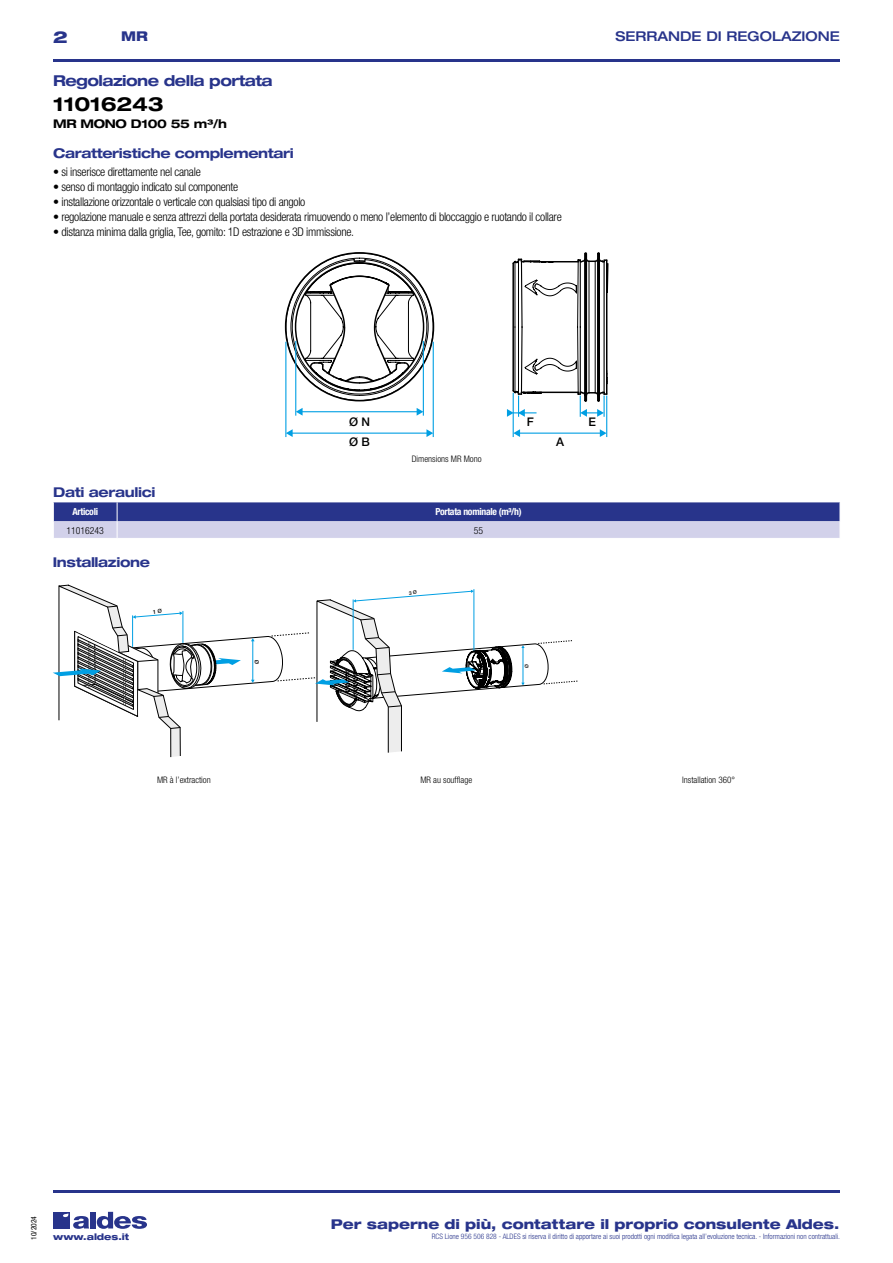
<style>
.page{position:relative;width:893px;height:1263px;background:#fff}
.page>*{position:absolute;margin:0;border:0;box-sizing:border-box;transform-origin:0 0}
.t1{font:700 expanded 19.5px "Helvetica Neue LT Std";letter-spacing:-.01em;color:#000}
.t2{font:800 expanded 16.5px "Helvetica Neue LT Std";color:#28348b}
.t3{font:700 expanded 15px "Helvetica Neue LT Std";letter-spacing:-.035em;color:#28348b}
.t4{font:700 expanded 13.5px "Helvetica Neue LT Std";letter-spacing:-.025em;color:#28348b}
.t5{font:800 expanded 13.5px "Helvetica Neue LT Std";color:#28348b}
.t6{font:500 expanded 13.5px "Helvetica Neue LT Std";color:#28348b}
.t7{font:800 expanded 13.5px "Helvetica Neue LT Std";color:#28348b;scale:.95 1}
.t8{font:300 condensed 12px "Helvetica Neue LT Std";letter-spacing:-.025em;color:#000}
.t9{font:700 expanded 12px "Helvetica Neue LT Std";letter-spacing:-.025em;color:#000}
.t10{font:500 11.85px "Helvetica Neue";color:#000}
.t11{font:700 condensed 9.75px "Helvetica Neue LT Std";letter-spacing:-.03em;color:#fff}
.t12{font:300 condensed 9.75px "Helvetica Neue";color:#000}
.t13{font:300 condensed 9px "Helvetica Neue LT Std";color:#000}
.t14{font:800 expanded 9px "Helvetica Neue LT Std";color:#28348b}
.t15{font:300 condensed 7.5px "Helvetica Neue LT Std";color:#28348b}
.t16{font:condensed 7.5px "Helvetica Neue LT Std";color:#000}
.t17{font:500 5.55px "Helvetica Neue";color:#000}
.t18{font:500 5.1px "Helvetica Neue";color:#000}
</style>
<div class="page">
<div style="left:53px;top:1212px;width:17px;height:16px;background:#28348b"></div>
<div style="left:90px;top:1212px;width:6px;height:16px;background:#28348b"></div>
<svg style="left:97px;top:1212px;width:50px;height:17px"></svg>
<svg style="left:63px;top:1213px;width:26px;height:16px"></svg>
<hr style="left:53px;top:59px;width:787px;height:2px;background:#28348b">
<hr style="left:53px;top:1190px;width:787px;height:2px;background:#28348b">
<svg style="left:286px;top:253px;width:147px;height:148px"></svg>
<hr style="left:285px;top:342px;width:1px;height:95px;background:#009fe3">
<hr style="left:295px;top:341px;width:1px;height:75px;background:#009fe3">
<hr style="left:423px;top:341px;width:1px;height:75px;background:#009fe3">
<hr style="left:433px;top:342px;width:1px;height:95px;background:#009fe3">
<hr style="left:291px;top:433px;width:137px;height:1px;background:#009fe3">
<svg style="left:426px;top:429px;width:7px;height:8px"></svg>
<svg style="left:286px;top:429px;width:7px;height:8px"></svg>
<hr style="left:302px;top:411px;width:116px;height:1px;background:#009fe3">
<svg style="left:417px;top:408px;width:6px;height:8px"></svg>
<svg style="left:296px;top:408px;width:7px;height:8px"></svg>
<hr style="left:513px;top:393px;width:1px;height:44px;background:#009fe3">
<hr style="left:606px;top:396px;width:1px;height:41px;background:#009fe3">
<hr style="left:519px;top:433px;width:83px;height:1px;background:#009fe3">
<svg style="left:600px;top:429px;width:7px;height:8px"></svg>
<svg style="left:513px;top:429px;width:7px;height:8px"></svg>
<svg style="left:507px;top:252px;width:101px;height:165px"></svg>
<svg style="left:53px;top:502px;width:787px;height:36px;background:#7a80b9"></svg>
<svg style="left:53px;top:584px;width:524px;height:173px"></svg>
<h2 class="t2" style="left:53px;top:26px;width:16px">2</h2>
<p class="t7" style="left:121px;top:28px;width:30px">MR</p>
<p class="t6" style="left:615px;top:28px;width:226px">SERRANDE DI REGOLAZIONE</p>
<p class="t3" style="left:53px;top:71px;width:221px">Regolazione della portata</p>
<h1 class="t1" style="left:53px;top:92px;width:112px">11016243</h1>
<p class="t9" style="left:53px;top:116px;width:175px">MR MONO D100 55 m³/h</p>
<p class="t4" style="left:53px;top:145px;width:242px">Caratteristiche complementari</p>
<p class="t8" style="left:53px;top:164px;width:149px">• si inserisce direttamente nel canale</p>
<p class="t8" style="left:53px;top:179px;width:187px">• senso di montaggio indicato sul componente</p>
<p class="t8" style="left:53px;top:194px;width:254px">• installazione orizzontale o verticale con qualsiasi tipo di angolo</p>
<p class="t8" style="left:53px;top:209px;width:510px">• regolazione manuale e senza attrezzi della portata desiderata rimuovendo o meno l’elemento di bloccaggio e ruotando il collare</p>
<p class="t8" style="left:53px;top:224px;width:302px">• distanza minima dalla griglia, Tee, gomito: 1D estrazione e 3D immissione.</p>
<p class="t10" style="left:349px;top:415px;width:22px">Ø N</p>
<p class="t10" style="left:588px;top:415px;width:9px">E</p>
<p class="t10" style="left:527px;top:415px;width:9px">F</p>
<p class="t10" style="left:349px;top:434px;width:22px">Ø B</p>
<p class="t10" style="left:556px;top:434px;width:9px">A</p>
<p class="t13" style="left:412px;top:454px;width:71px">Dimensions MR Mono</p>
<p class="t4" style="left:53px;top:484px;width:104px">Dati aeraulici</p>
<p class="t11" style="left:72px;top:506px;width:27px">Articoli</p>
<p class="t11" style="left:435px;top:506px;width:88px">Portata nominale (m³/h)</p>
<p class="t12" style="left:66px;top:525px;width:39px">11016243</p>
<p class="t12" style="left:474px;top:525px;width:11px">55</p>
<p class="t4" style="left:53px;top:554px;width:99px">Installazione</p>
<p class="t17" style="left:253px;top:664px;width:6px;rotate:-90deg">Ø</p>
<p class="t18" style="left:523px;top:668px;width:5px;rotate:-90deg">Ø</p>
<p class="t13" style="left:157px;top:774px;width:55px">MR à l’extraction</p>
<p class="t13" style="left:420px;top:774px;width:53px">MR au soufflage</p>
<p class="t13" style="left:682px;top:774px;width:54px">Installation 360°</p>
<p class="t16" style="left:29px;top:1240px;width:25px;rotate:-90deg">10/2024</p>
<p class="t5" style="left:331px;top:1215px;width:510px">Per saperne di più, contattare il proprio consulente Aldes.</p>
<p class="t14" style="left:53px;top:1231px;width:78px">www.aldes.it</p>
<p class="t15" style="left:432px;top:1232px;width:410px">RCS Lione 956 506 828 - ALDES si riserva il diritto di apportare ai suoi prodotti ogni modifica legata all’evoluzione tecnica. - Informazioni non contrattuali.</p>
</div>
